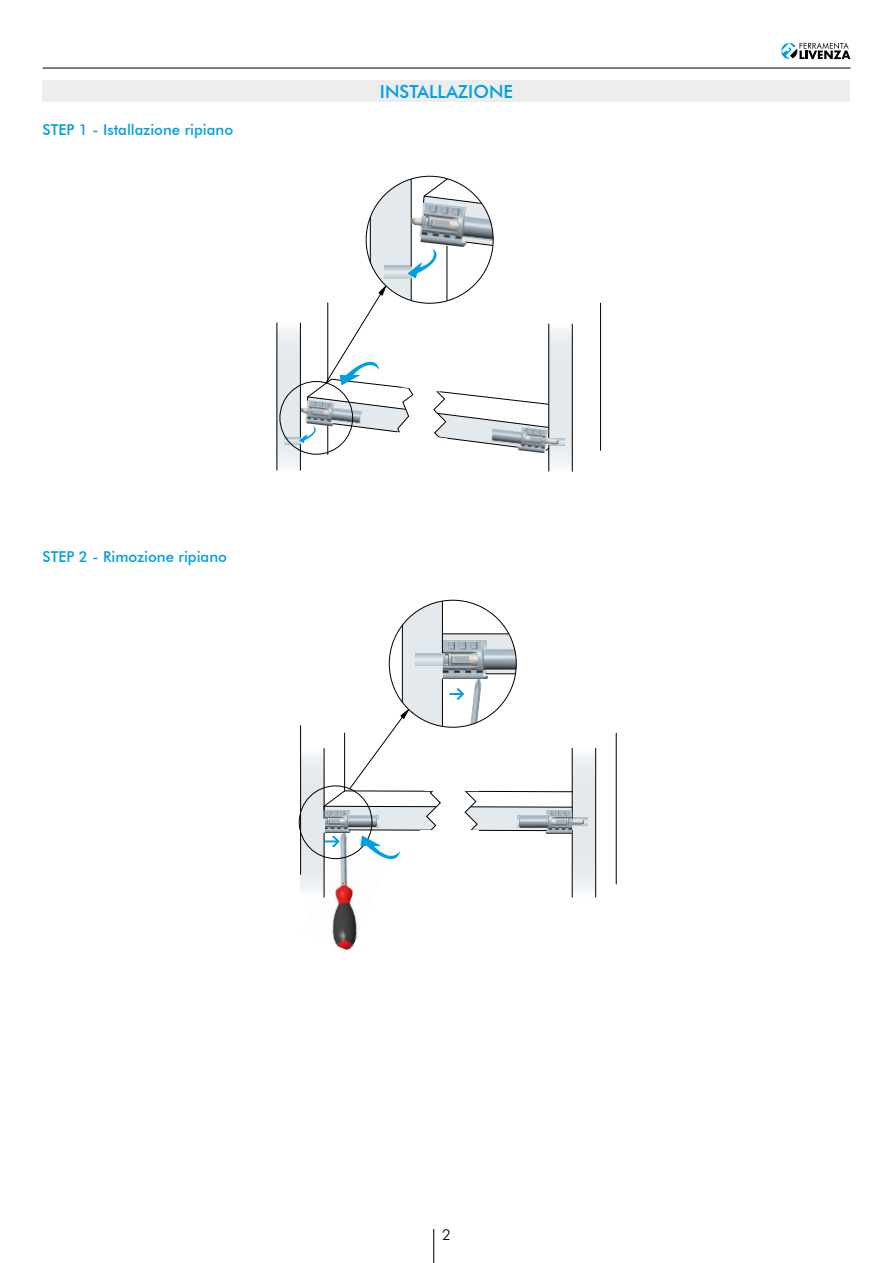
<style>
.page{position:relative;width:893px;height:1263px;background:#fff}
.page>*{position:absolute;margin:0;border:0;box-sizing:border-box;transform-origin:0 0}
.t1{font:500 18px "Futura BT";color:#009fe3}
.t2{font:500 15px "Futura BT";color:#009fe3}
.t3{font:300 15px "Futura BT";color:#000}
</style>
<div class="page">
<svg style="left:781px;top:43px;width:69px;height:16px"></svg>
<hr style="left:433px;top:1229px;width:1px;height:34px;background:#000">
<hr style="left:43px;top:68px;width:807px;height:1px;background:#000">
<div style="left:43px;top:81px;width:807px;height:21px;background:#ededed"></div>
<svg style="left:549px;top:323px;width:23px;height:149px"></svg>
<svg style="left:560px;top:438px;width:4px;height:7px"></svg>
<svg style="left:277px;top:329px;width:22px;height:142px"></svg>
<svg style="left:285px;top:437px;width:14px;height:7px"></svg>
<hr style="left:572px;top:324px;width:1px;height:147px;background:#000">
<hr style="left:600px;top:303px;width:1px;height:147px;background:#000">
<hr style="left:277px;top:323px;width:1px;height:147px;background:#000">
<img style="left:549px;top:424px;width:11px;height:31px">
<svg style="left:299px;top:176px;width:250px;height:295px"></svg>
<img style="left:323px;top:864px;width:35px;height:86px">
<svg style="left:573px;top:754px;width:22px;height:136px"></svg>
<svg style="left:301px;top:748px;width:23px;height:149px"></svg>
<svg style="left:584px;top:818px;width:4px;height:7px"></svg>
<hr style="left:595px;top:748px;width:1px;height:149px;background:#000">
<hr style="left:572px;top:831px;width:1px;height:66px;background:#000">
<hr style="left:616px;top:733px;width:1px;height:151px;background:#000">
<hr style="left:442px;top:600px;width:1px;height:54px;background:#000">
<hr style="left:402px;top:600px;width:1px;height:127px;background:#000">
<hr style="left:324px;top:833px;width:1px;height:64px;background:#000">
<hr style="left:300px;top:726px;width:1px;height:148px;background:#000">
<img style="left:573px;top:810px;width:11px;height:23px">
<svg style="left:324px;top:601px;width:249px;height:263px"></svg>
<p class="t2" style="left:43px;top:120px;width:192px">STEP 1 - Istallazione ripiano</p>
<p class="t1" style="left:380px;top:81px;width:135px">INSTALLAZIONE</p>
<p class="t2" style="left:43px;top:547px;width:186px">STEP 2 - Rimozione ripiano</p>
<p class="t3" style="left:442px;top:1226px;width:10px">2</p>
</div>
